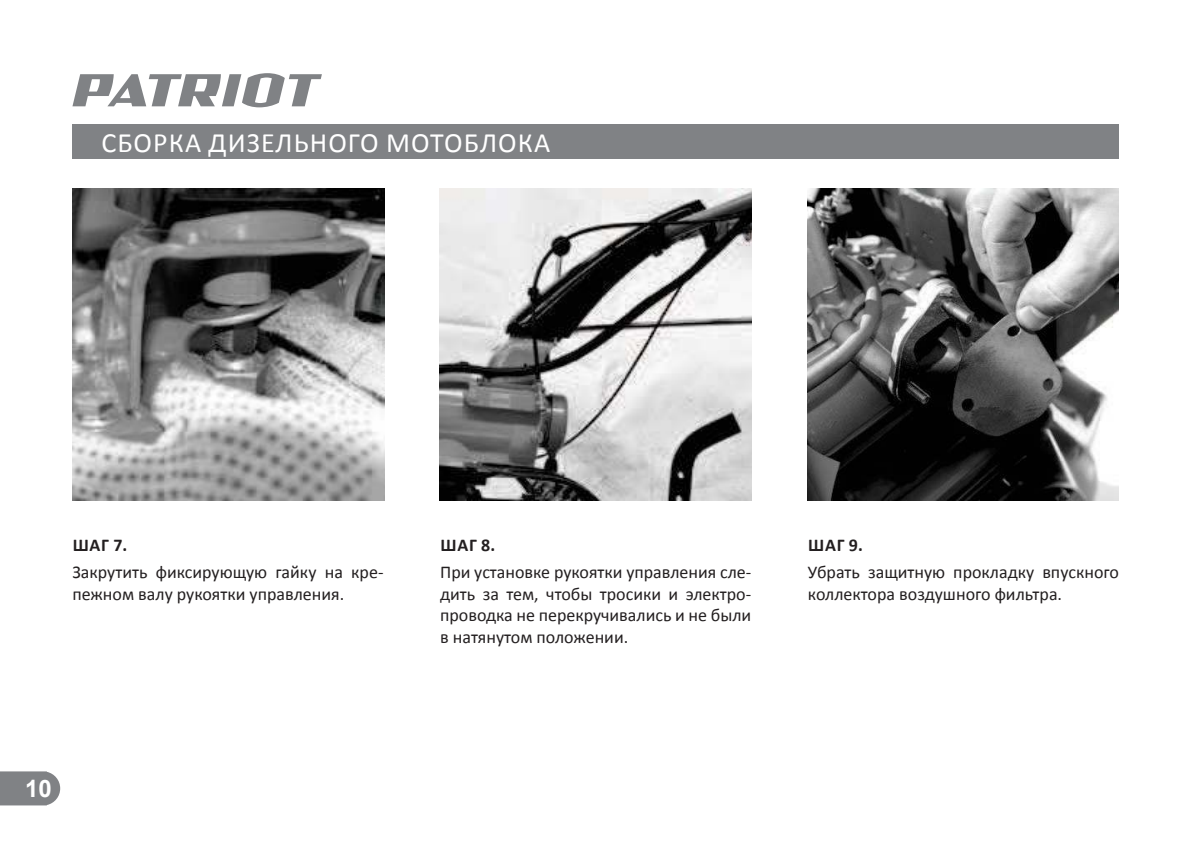
<style>
.page{position:relative;width:1191px;height:841px;background:#fff}
.page>*{position:absolute;margin:0;border:0;box-sizing:border-box;transform-origin:0 0}
.t1{font:28px "Calibri";letter-spacing:.04em;color:#fff}
.t2{font:700 24px "Arial";color:#fff}
.t3{font:18px/21.6px "Calibri";color:#231f20}
.t4{font:700 18px "Calibri";letter-spacing:.04em;color:#231f20}
</style>
<div class="page">
<svg style="left:0;top:771px;width:60px;height:34px"></svg>
<svg style="left:72px;top:73px;width:250px;height:34px"></svg>
<div style="left:72px;top:124px;width:1047px;height:34px;background:#808285"></div>
<img style="left:72px;top:188px;width:312px;height:312px">
<img style="left:440px;top:188px;width:312px;height:312px">
<img style="left:807px;top:188px;width:312px;height:312px">
<h1 class="t1" style="left:101px;top:125px;width:451px">СБОРКА ДИЗЕЛЬНОГО МОТОБЛОКА</h1>
<p class="t4" style="left:73px;top:533px;width:56px">ШАГ 7.</p>
<p class="t3" style="left:72px;top:561px;width:313px">Закрутить фиксирующую гайку на кре&shy;пежном валу рукоятки управления.</p>
<h2 class="t2" style="left:25px;top:774px;width:28px">10</h2>
<p class="t4" style="left:441px;top:533px;width:56px">ШАГ 8.</p>
<p class="t3" style="left:440px;top:561px;width:313px;text-align:justify">При установке рукоятки управления сле&shy;дить за тем, чтобы тросики и электро&shy;проводка не перекручивались и не были в натянутом положении.</p>
<p class="t4" style="left:808px;top:533px;width:56px">ШАГ 9.</p>
<p class="t3" style="left:808px;top:561px;width:313px">Убрать защитную прокладку впускного коллектора воздушного фильтра.</p>
</div>
